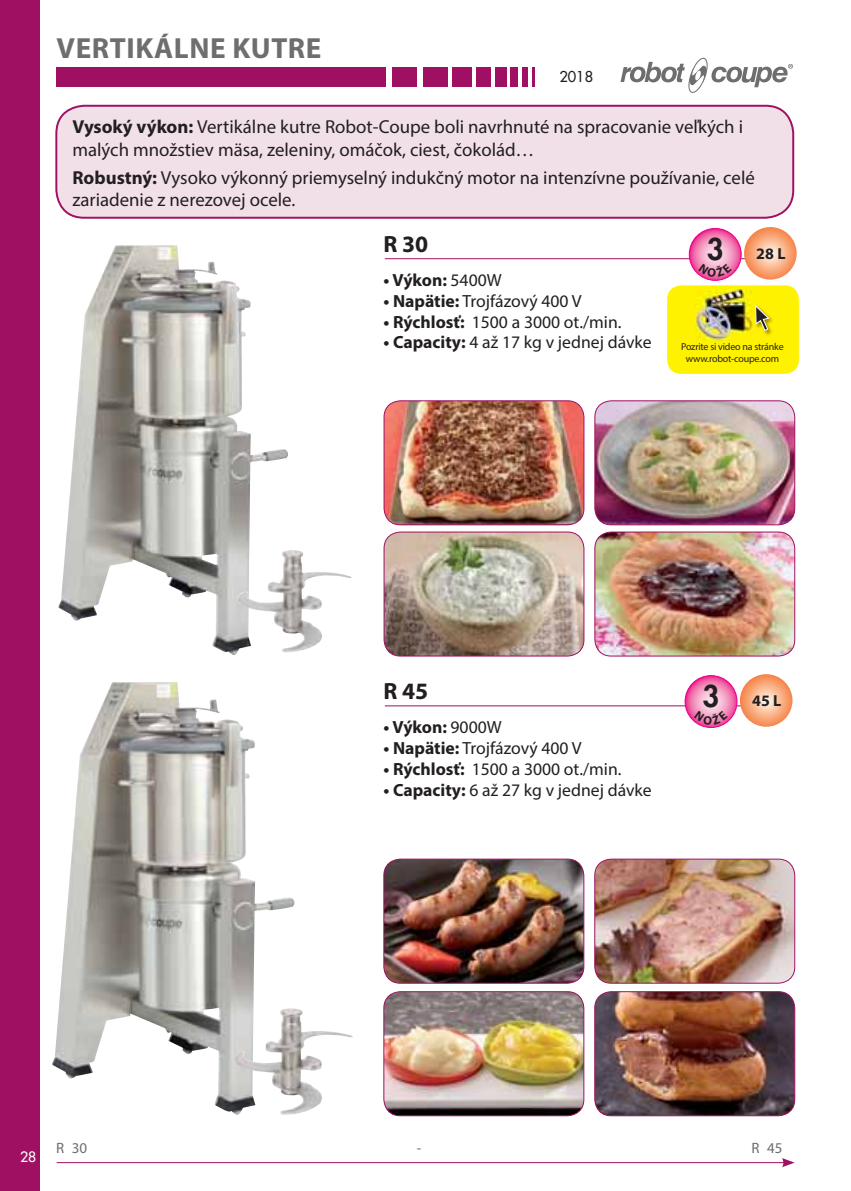
<style>
.page{position:relative;width:851px;height:1191px;background:#fff}
.page>*{position:absolute;margin:0;border:0;box-sizing:border-box;transform-origin:0 0}
.t1{font:700 29.2px "Myriad Pro";letter-spacing:.02em;color:#6d6e70}
.t2{font:800 29.2px "Futura";color:#231f20}
.t3{font:700 23.6px "Myriad Pro";color:#231f20}
.t4{font:18.8px/22.6px "Myriad Pro";color:#231f20}
.t5{font:17.6px "Myriad Pro";color:#231f20}
.t6{font:700 17.6px "Myriad Pro";letter-spacing:-.005em;color:#231f20}
.t7{font:700 16px "Myriad Pro";color:#231f20}
.t8{font:15px "Myriad Pro";color:#6d6e70}
.t9{font:14.6px "Futura";color:#231f20}
.t10{font:14px "Futura";color:#fff}
.t11{font:10px/12px "Myriad Pro";letter-spacing:-.02em;color:#231f20;text-align:center}
.s1{font-weight:700}
.s2{font-weight:400}
</style>
<div class="page">
<div style="left:0;top:0;width:40px;height:1191px;background:#9f1062"></div>
<div style="left:56px;top:67px;width:330px;height:19px;background:#9f1062"></div>
<div style="left:393px;top:67px;width:24px;height:19px;background:#9f1062"></div>
<div style="left:423px;top:67px;width:24px;height:19px;background:#9f1062"></div>
<div style="left:452px;top:67px;width:19px;height:19px;background:#9f1062"></div>
<div style="left:475px;top:67px;width:15px;height:19px;background:#9f1062"></div>
<div style="left:495px;top:67px;width:11px;height:19px;background:#9f1062"></div>
<div style="left:510px;top:67px;width:8px;height:19px;background:#9f1062"></div>
<div style="left:522px;top:67px;width:5px;height:19px;background:#9f1062"></div>
<hr style="left:531px;top:67px;width:3px;height:19px;background:#9f1062">
<svg style="left:620px;top:57px;width:172px;height:36px"></svg>
<hr style="left:385px;top:258px;width:405px;height:1px;background:#9f1062">
<hr style="left:385px;top:705px;width:405px;height:1px;background:#9f1062">
<svg style="left:744px;top:227px;width:52px;height:52px;background:#f9ab7f"></svg>
<svg style="left:739px;top:674px;width:53px;height:52px;background:#f9ac81"></svg>
<svg style="left:689px;top:228px;width:52px;height:52px;background:#f388ba"></svg>
<div style="left:688px;top:228px;width:53px;height:53px;border:1px solid #ec008c;border-radius:50%"></div>
<svg style="left:685px;top:675px;width:51px;height:52px;background:#f389bb"></svg>
<div style="left:684px;top:675px;width:53px;height:53px;border:1px solid #ec008c;border-radius:50%"></div>
<img style="left:59px;top:245px;width:229px;height:410px">
<img style="left:235px;top:550px;width:117px;height:103px">
<img style="left:52px;top:682px;width:243px;height:430px">
<img style="left:231px;top:1008px;width:122px;height:107px">
<div style="left:56px;top:106px;width:737px;height:112px;background:#f1e0e8;border-radius:28px"></div>
<div style="left:55px;top:105px;width:739px;height:114px;border:2px solid #9f1062;border-radius:28px"></div>
<img style="left:384px;top:532px;width:200px;height:124px;border-radius:16px">
<div style="left:383px;top:531px;width:201px;height:125px;border:1px solid #9f1062;border-radius:16px"></div>
<img style="left:384px;top:401px;width:200px;height:124px;border-radius:16px">
<div style="left:383px;top:400px;width:201px;height:125px;border:1px solid #9f1062;border-radius:16px"></div>
<img style="left:594px;top:532px;width:200px;height:124px;border-radius:16px">
<div style="left:594px;top:531px;width:201px;height:125px;border:1px solid #9f1062;border-radius:16px"></div>
<img style="left:594px;top:401px;width:200px;height:124px;border-radius:16px">
<div style="left:594px;top:400px;width:201px;height:125px;border:1px solid #9f1062;border-radius:16px"></div>
<img style="left:384px;top:991px;width:199px;height:124px;border-radius:16px">
<div style="left:383px;top:991px;width:201px;height:125px;border:1px solid #9f1062;border-radius:16px"></div>
<img style="left:384px;top:859px;width:199px;height:124px;border-radius:16px">
<div style="left:383px;top:858px;width:201px;height:125px;border:1px solid #9f1062;border-radius:16px"></div>
<img style="left:594px;top:991px;width:200px;height:124px;border-radius:16px">
<div style="left:594px;top:991px;width:201px;height:125px;border:1px solid #9f1062;border-radius:16px"></div>
<img style="left:594px;top:859px;width:200px;height:124px;border-radius:16px">
<div style="left:594px;top:858px;width:201px;height:125px;border:1px solid #9f1062;border-radius:16px"></div>
<div style="left:667px;top:285px;width:131px;height:89px;background:#fff200;border-radius:14px"></div>
<img style="left:695px;top:289px;width:57px;height:51px">
<img style="left:763px;top:315px;width:10px;height:20px">
<svg style="left:755px;top:305px;width:14px;height:26px"></svg>
<hr style="left:57px;top:1162px;width:728px;height:1px;background:#9f1062">
<svg style="left:781px;top:1158px;width:13px;height:9px"></svg>
<svg style="left:698px;top:264px;width:33px;height:13px"></svg>
<svg style="left:694px;top:711px;width:33px;height:13px"></svg>
<h1 class="t1" style="left:57px;top:38px;width:266px">VERTIKÁLNE KUTRE</h1>
<p class="t9" style="left:559px;top:70px;width:35px">2018</p>
<p class="t4" style="left:72px;top:117px;width:672px"><span class="s1">Vysoký výkon:</span> Vertikálne kutre Robot-Coupe boli navrhnuté na spracovanie veľkých i malých množstiev mäsa, zeleniny, omáčok, ciest, čokolád…</p>
<p class="t4" style="left:72px;top:168px;width:683px"><span class="s1">Robustný:</span> Vysoko výkonný priemyselný indukčný motor na intenzívne používanie, celé zariadenie z nerezovej ocele.</p>
<p class="t3" style="left:383px;top:235px;width:46px">R 30</p>
<p class="t6" style="left:383px;top:273px;width:120px">• Výkon: <span class="s2">5400W</span></p>
<p class="t5" style="left:383px;top:295px;width:199px"><span class="s1">• Napätie:</span> Trojfázový 400 V</p>
<p class="t5" style="left:383px;top:315px;width:239px"><span class="s1">• Rýchlosť:</span> 1500 a 3000 ot./min.</p>
<p class="t5" style="left:383px;top:336px;width:269px"><span class="s1">• Capacity:</span> 4 až 17 kg v jednej dávke</p>
<h1 class="t2" style="left:706px;top:235px;width:18px">3</h1>
<p class="t7" style="left:756px;top:248px;width:31px">28 L</p>
<p class="t11" style="left:681px;top:342px;width:104px">Pozrite si video na stránke www.robot-coupe.com</p>
<p class="t3" style="left:383px;top:682px;width:46px">R 45</p>
<p class="t6" style="left:383px;top:720px;width:120px">• Výkon: <span class="s2">9000W</span></p>
<p class="t5" style="left:383px;top:742px;width:199px"><span class="s1">• Napätie:</span> Trojfázový 400 V</p>
<p class="t5" style="left:383px;top:762px;width:239px"><span class="s1">• Rýchlosť:</span> 1500 a 3000 ot./min.</p>
<p class="t5" style="left:383px;top:783px;width:269px"><span class="s1">• Capacity:</span> 6 až 27 kg v jednej dávke</p>
<h1 class="t2" style="left:702px;top:682px;width:18px">3</h1>
<p class="t7" style="left:752px;top:695px;width:31px">45 L</p>
<p class="t10" style="left:20px;top:1149px;width:18px">28</p>
<p class="t8" style="left:56px;top:1142px;width:32px">R 30</p>
<p class="t8" style="left:417px;top:1142px;width:6px">-</p>
<p class="t8" style="left:751px;top:1142px;width:32px">R 45</p>
</div>
